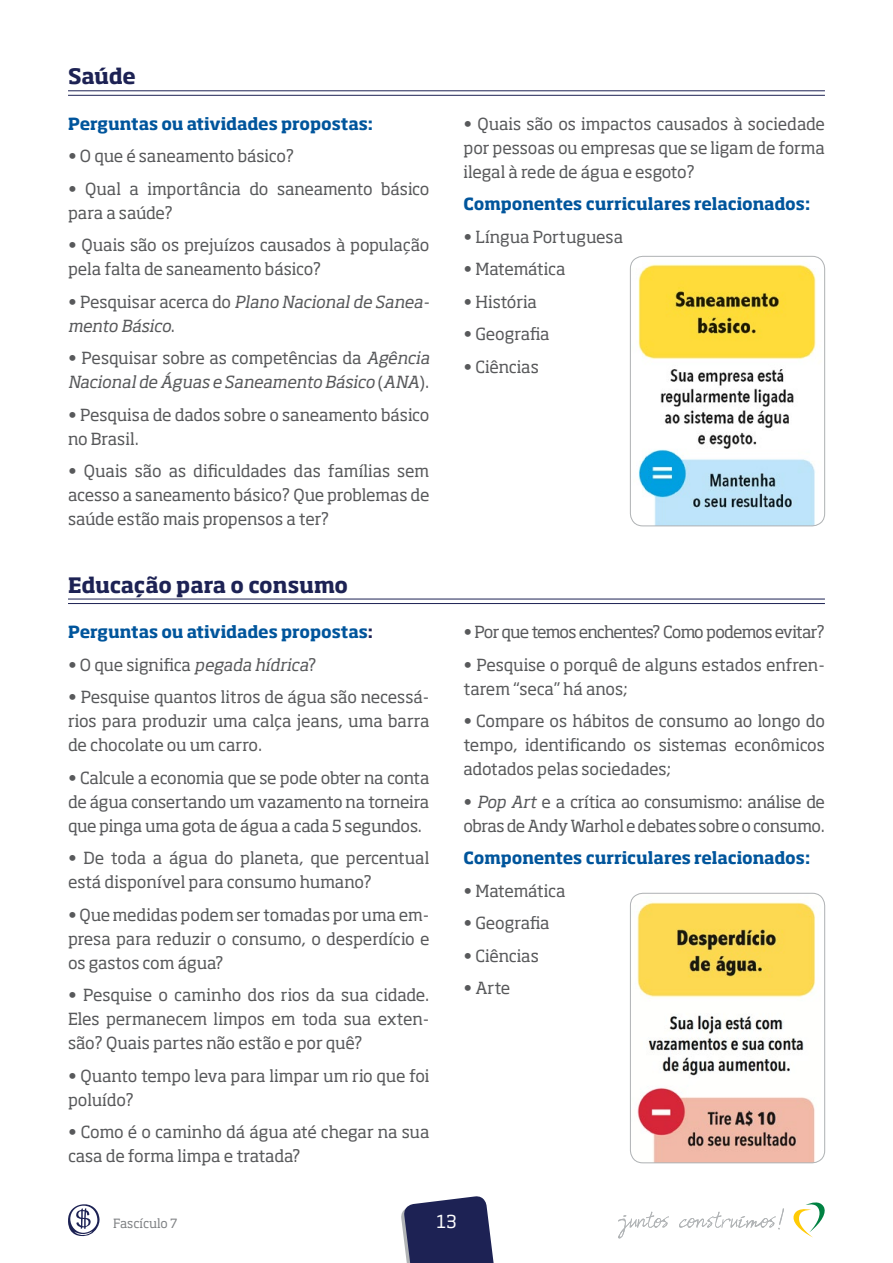
<style>
.page{position:relative;width:893px;height:1263px;background:#fff}
.page>*{position:absolute;margin:0;border:0;box-sizing:border-box;transform-origin:0 0}
.t1{font:700 21px "Soho Std";letter-spacing:-.01em;color:#1d2254}
.t2{font:17.7px "Soho Std";color:#fff}
.t3{font:16.5px/24px "Soho Std";letter-spacing:-.015em;color:#58595b}
.t4{font:700 16.5px "Soho Std";letter-spacing:-.01em;color:#00559c}
.t5{font:italic 16.5px/24px "Soho Std";letter-spacing:-.01em;color:#58595b}
.t6{font:16.5px "Soho Std";letter-spacing:-.055em;color:#58595b}
.t7{font:12.6px "Soho Std";letter-spacing:-.01em;color:#808285}
.s1{font-style:normal}
.s2{color:#1d2254}
.s3{font-style:italic}
</style>
<div class="page">
<svg style="left:401px;top:1196px;width:93px;height:67px;background:#40446e"></svg>
<svg style="left:793px;top:1202px;width:32px;height:35px"></svg>
<svg style="left:618px;top:1208px;width:166px;height:30px"></svg>
<svg style="left:68px;top:1204px;width:32px;height:32px"></svg>
<hr style="left:68px;top:90px;width:757px;height:1px;background:#1d2254">
<hr style="left:68px;top:95px;width:757px;height:1px;background:#1d2254">
<img style="left:630px;top:256px;width:195px;height:270px">
<div style="left:630px;top:256px;width:195px;height:270px;border:1px solid #b1b4b6;border-radius:13px"></div>
<img style="left:630px;top:893px;width:195px;height:270px">
<div style="left:630px;top:893px;width:195px;height:270px;border:1px solid #b1b4b6;border-radius:13px"></div>
<hr style="left:68px;top:599px;width:757px;height:1px;background:#1d2254">
<hr style="left:68px;top:603px;width:757px;height:1px;background:#1d2254">
<p class="t1" style="left:68px;top:63px;width:69px">Saúde</p>
<p class="t4" style="left:68px;top:113px;width:307px">Perguntas ou atividades propostas:</p>
<p class="t3" style="left:68px;top:144px;width:228px">• O que é saneamento básico?</p>
<p class="t3" style="left:68px;top:177px;width:363px">• Qual a importância do saneamento básico para a saúde?</p>
<p class="t3" style="left:68px;top:233px;width:363px">• Quais são os prejuízos causados à população pela falta de saneamento básico?</p>
<p class="t5" style="left:68px;top:290px;width:363px"><span class="s1">• Pesquisar acerca do</span> Plano Nacional de Sanea&shy;mento Básico<span class="s1">.</span></p>
<p class="t5" style="left:68px;top:346px;width:363px"><span class="s1">• Pesquisar sobre as competências da</span> Agência<br>Nacional de Águas e Saneamento Básico <span class="s1">(</span>ANA<span class="s1">).</span></p>
<p class="t3" style="left:68px;top:403px;width:363px">• Pesquisa de dados sobre o saneamento básico no Brasil.</p>
<p class="t3" style="left:68px;top:459px;width:363px;text-align:justify">• Quais são as dificuldades das famílias sem acesso a saneamento básico? Que problemas de saúde estão mais propensos a ter?</p>
<p class="t1" style="left:68px;top:571px;width:282px">Educação para o consumo</p>
<p class="t4" style="left:68px;top:621px;width:307px">Perguntas ou atividades propostas<span class="s2">:</span></p>
<p class="t3" style="left:68px;top:652px;width:250px">• O que significa <span class="s3">pegada hídrica</span>?</p>
<p class="t3" style="left:68px;top:685px;width:363px;text-align:justify">• Pesquise quantos litros de água são necessá&shy;rios para produzir uma calça jeans, uma barra de chocolate ou um carro.</p>
<p class="t3" style="left:68px;top:765px;width:363px;text-align:justify">• Calcule a economia que se pode obter na conta de água consertando um vazamento na torneira que pinga uma gota de água a cada 5 segundos.</p>
<p class="t3" style="left:68px;top:846px;width:363px">• De toda a água do planeta, que percentual está disponível para consumo humano?</p>
<p class="t3" style="left:68px;top:902px;width:363px;text-align:justify">• Que medidas podem ser tomadas por uma em&shy;presa para reduzir o consumo, o desperdício e os gastos com água?</p>
<p class="t3" style="left:68px;top:983px;width:363px;text-align:justify">• Pesquise o caminho dos rios da sua cidade.<br>Eles permanecem limpos em toda sua exten&shy;são? Quais partes não estão e por quê?</p>
<p class="t3" style="left:68px;top:1063px;width:363px">• Quanto tempo leva para limpar um rio que foi poluído?</p>
<p class="t3" style="left:68px;top:1120px;width:363px">• Como é o caminho dá água até chegar na sua casa de forma limpa e tratada?</p>
<p class="t3" style="left:463px;top:111px;width:363px;text-align:justify">• Quais são os impactos causados à sociedade por pessoas ou empresas que se ligam de forma ilegal à rede de água e esgoto?</p>
<p class="t4" style="left:463px;top:194px;width:348px">Componentes curriculares relacionados:</p>
<p class="t3" style="left:463px;top:225px;width:161px">• Língua Portuguesa</p>
<p class="t3" style="left:463px;top:257px;width:103px">• Matemática</p>
<p class="t3" style="left:463px;top:290px;width:75px">• História</p>
<p class="t3" style="left:463px;top:322px;width:88px">• Geografia</p>
<p class="t3" style="left:463px;top:355px;width:77px">• Ciências</p>
<p class="t6" style="left:463px;top:622px;width:363px">• Por que temos enchentes? Como podemos evitar?</p>
<p class="t3" style="left:463px;top:652px;width:363px">• Pesquise o porquê de alguns estados enfren&shy;tarem “seca” há anos;</p>
<p class="t3" style="left:463px;top:709px;width:363px;text-align:justify">• Compare os hábitos de consumo ao longo do tempo, identificando os sistemas econômicos adotados pelas sociedades;</p>
<p class="t3" style="left:463px;top:789px;width:363px">• <span class="s3">Pop Art</span> e a crítica ao consumismo: análise de obras de Andy Warhol e debates sobre o consumo.</p>
<p class="t4" style="left:463px;top:847px;width:348px">Componentes curriculares relacionados:</p>
<p class="t3" style="left:463px;top:878px;width:103px">• Matemática</p>
<p class="t3" style="left:463px;top:911px;width:88px">• Geografia</p>
<p class="t3" style="left:463px;top:943px;width:77px">• Ciências</p>
<p class="t3" style="left:463px;top:976px;width:48px">• Arte</p>
<p class="t7" style="left:113px;top:1215px;width:66px">Fascículo 7</p>
<p class="t2" style="left:436px;top:1210px;width:22px">13</p>
</div>
